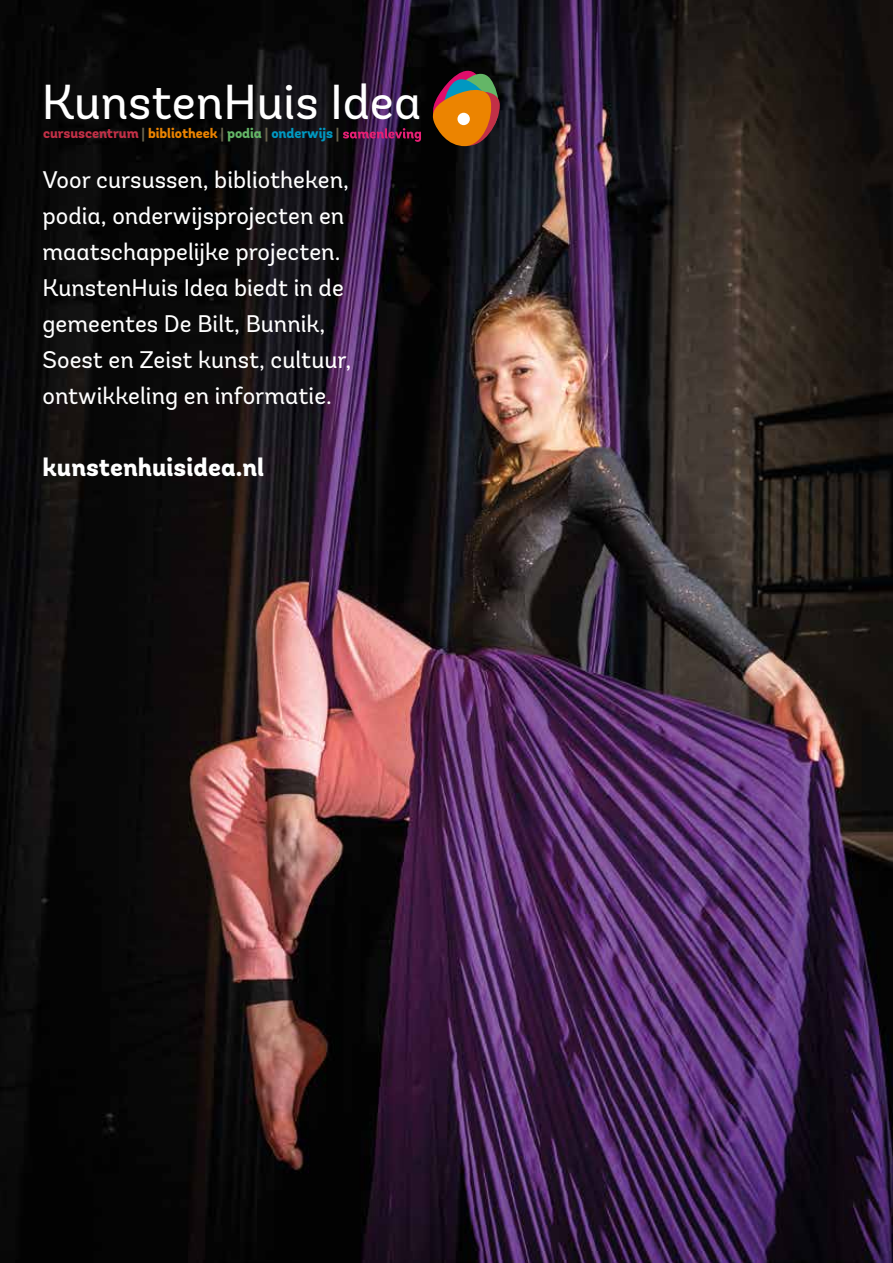
<style>
.page{position:relative;width:893px;height:1263px;background:#fff}
.page>*{position:absolute;margin:0;border:0;box-sizing:border-box;transform-origin:0 0}
.t1{font:49.05px "Andes";color:#fff}
.t2{font:800 25.5px "Andes";color:#fff}
.t3{font:24px/36px "Andes";color:#fff}
.t4{font:800 13.95px "Andes";letter-spacing:-.005em;color:#c23047}
.s1{color:#68634c}
.s2{color:#ec8400}
.s3{color:#64b667}
.s4{color:#0098c1}
.s5{color:#bfbfbf}
</style>
<div class="page">
<img style="left:0;top:0;width:893px;height:1263px">
<svg style="left:428px;top:63px;width:75px;height:85px;background:#774a1d"></svg>
<div style="left:457px;top:113px;width:13px;height:12px;background:#fff;border-radius:50%"></div>
<h1 class="t1" style="left:42px;top:72px;width:381px">KunstenHuis Idea</h1>
<p class="t4" style="left:43px;top:125px;width:380px">cursuscentrum <span class="s1">|</span> <span class="s2">bibliotheek</span> <span class="s1">|</span> <span class="s3">podia</span> <span class="s1">|</span> <span class="s4">onderwijs</span> <span class="s1">|</span> <span class="s5">samenleving</span></p>
<p class="t3" style="left:43px;top:162px;width:310px">Voor cursussen, bibliotheken, podia, onderwijsprojecten en maatschappelijke projecten.<br>KunstenHuis Idea biedt in de gemeentes De Bilt, Bunnik,<br>Soest en Zeist kunst, cultuur, ontwikkeling en informatie.</p>
<p class="t2" style="left:43px;top:451px;width:223px">kunstenhuisidea.nl</p>
</div>
